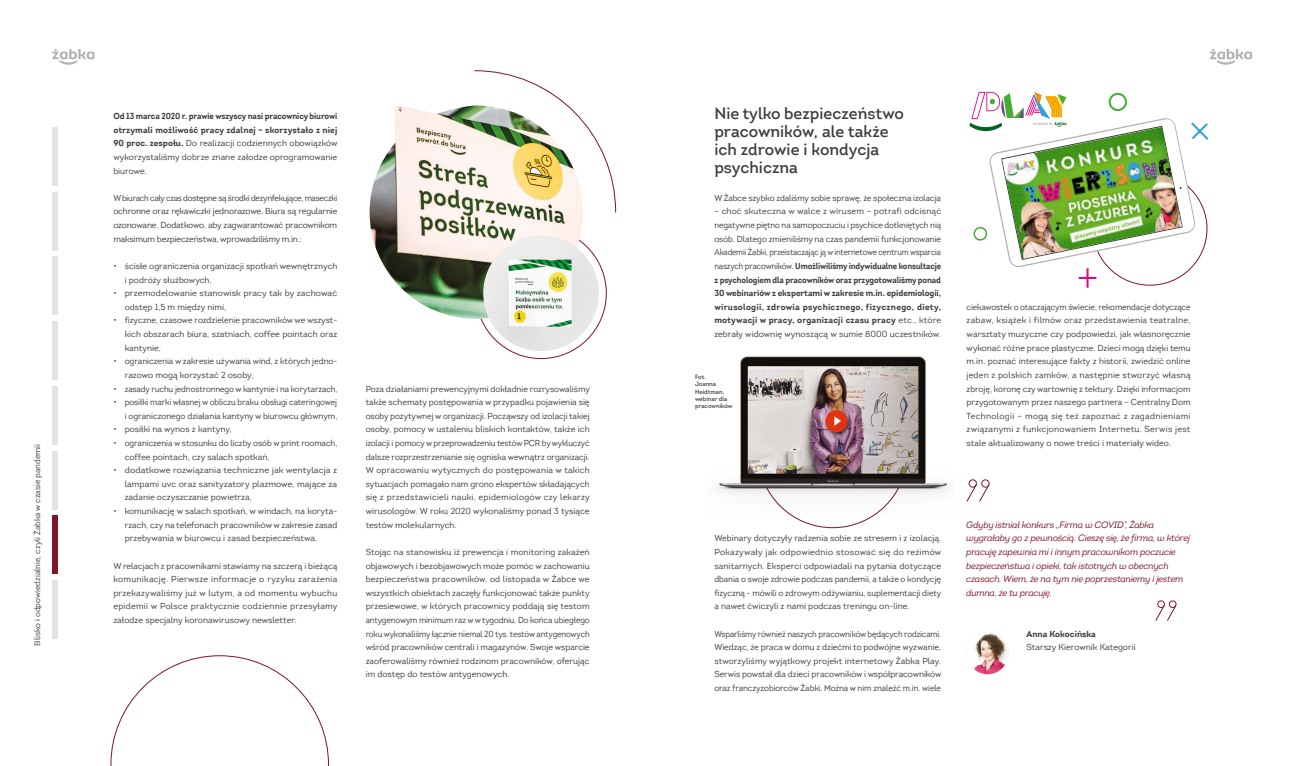
<style>
.page{position:relative;width:1304px;height:766px;background:#fff}
.page>*{position:absolute;margin:0;border:0;box-sizing:border-box;transform-origin:0 0}
.t1{font:600 16px/18px "Intro";color:#3c3c3b}
.t2{font:italic 9px/13.6px "Intro";letter-spacing:-.025em;color:#80152a}
.t3{font:8.5px/13.6px "Intro";letter-spacing:-.005em;color:#3c3c3b;text-align:justify}
.t4{font:8.5px/13.6px "Intro";letter-spacing:-.005em;color:#3c3c3b;text-align:justify;scale:.95 1}
.t5{font:8.5px/13.6px "Intro";letter-spacing:-.005em;color:#3c3c3b;text-align:justify;scale:.94 1}
.t6{font:700 8.5px/13.6px "Intro";letter-spacing:.01em;color:#3c3c3b;text-align:justify;scale:.95 1}
.t7{font:700 8.5px "Intro";letter-spacing:.01em;color:#3c3c3b}
.t8{font:8px "Intro";color:#3c3c3b}
.t9{font:600 6px/7.2px "Intro";color:#3c3c3b}
.s1{font-weight:400}
.s2{font-weight:700}
</style>
<div class="page">
<div style="left:52px;top:127px;width:6px;height:59px;background:#e3e3e3"></div>
<div style="left:52px;top:192px;width:6px;height:58px;background:#e3e3e3"></div>
<div style="left:52px;top:257px;width:6px;height:58px;background:#e3e3e3"></div>
<div style="left:52px;top:450px;width:6px;height:59px;background:#e3e3e3"></div>
<div style="left:52px;top:321px;width:6px;height:59px;background:#e3e3e3"></div>
<div style="left:52px;top:386px;width:6px;height:58px;background:#e3e3e3"></div>
<div style="left:52px;top:580px;width:6px;height:58px;background:#e3e3e3"></div>
<svg style="left:52px;top:49px;width:42px;height:16px"></svg>
<svg style="left:1210px;top:49px;width:42px;height:16px"></svg>
<div style="left:52px;top:515px;width:6px;height:58px;background:#80152a"></div>
<svg style="left:111px;top:655px;width:218px;height:110px"></svg>
<svg style="left:474px;top:70px;width:142px;height:143px"></svg>
<svg style="left:480px;top:242px;width:127px;height:117px"></svg>
<img style="left:370px;top:105px;width:213px;height:214px">
<img style="left:483px;top:235px;width:116px;height:116px;border-radius:58px">
<div style="left:981px;top:479px;width:8px;height:8px;border:1px solid #80152a;border-radius:50%"></div>
<div style="left:969px;top:479px;width:8px;height:8px;border:1px solid #80152a;border-radius:50%"></div>
<svg style="left:966px;top:484px;width:24px;height:18px"></svg>
<div style="left:1169px;top:600px;width:7px;height:7px;border:1px solid #80152a;border-radius:50%"></div>
<div style="left:1157px;top:600px;width:8px;height:7px;border:1px solid #80152a;border-radius:50%"></div>
<svg style="left:1155px;top:604px;width:22px;height:17px"></svg>
<img style="left:967px;top:632px;width:42px;height:42px;border-radius:21px">
<svg style="left:797px;top:519px;width:72px;height:9px"></svg>
<img style="left:716px;top:356px;width:232px;height:163px">
<img style="left:969px;top:92px;width:240px;height:195px">
<div style="left:973px;top:227px;width:14px;height:13px;border:2px solid #45ac34;border-radius:50%"></div>
<p class="t8" style="left:33px;top:645px;width:203px;rotate:-90deg">Blisko i odpowiedzialnie, czyli Żabka w czasie pandemii</p>
<p class="t6" style="left:113px;top:109px;width:238px">Od 13 marca 2020 r. prawie wszyscy nasi pracownicy biurowi otrzymali możliwość pracy zdalnej – skorzystało z niej 90 proc. zespołu. <span class="s1">Do realizacji codziennych obowiązków wykorzystaliśmy dobrze znane załodze oprogramowanie biurowe.</span></p>
<p class="t4" style="left:113px;top:191px;width:237px">W biurach cały czas dostępne są środki dezynfekujące, maseczki ochronne oraz rękawiczki jednorazowe. Biura są regularnie ozonowane. Dodatkowo, aby zagwarantować pracownikom maksimum bezpieczeństwa, wprowadziliśmy m.in.:</p>
<p class="t3" style="left:125px;top:259px;width:214px;text-indent:-11px">• ścisłe ograniczenia organizacji spotkań wewnętrznych i podróży służbowych,</p>
<p class="t3" style="left:125px;top:286px;width:214px;text-indent:-11px">• przemodelowanie stanowisk pracy tak by zachować odstęp 1,5 m między nimi,</p>
<p class="t3" style="left:125px;top:313px;width:214px;text-indent:-11px">• fizyczne, czasowe rozdzielenie pracowników we wszyst&shy;kich obszarach biura, szatniach, coffee pointach oraz kantynie,</p>
<p class="t3" style="left:125px;top:354px;width:214px;text-indent:-11px">• ograniczenia w zakresie używania wind, z których jedno&shy;razowo mogą korzystać 2 osoby,</p>
<p class="t3" style="left:113px;top:381px;width:225px">• zasady ruchu jednostronnego w kantynie i na korytarzach,</p>
<p class="t3" style="left:113px;top:395px;width:225px;text-align:right">• posiłki marki własnej w obliczu braku obsługi cateringowej i ograniczonego działania kantyny w biurowcu głównym,</p>
<p class="t3" style="left:113px;top:422px;width:120px">• posiłki na wynos z kantyny,</p>
<p class="t3" style="left:125px;top:436px;width:214px;text-indent:-11px">• ograniczenia w stosunku do liczby osób w print roomach, coffee pointach, czy salach spotkań,</p>
<p class="t3" style="left:125px;top:463px;width:214px;text-indent:-11px">• dodatkowe rozwiązania techniczne jak wentylacja z lampami uvc oraz sanityzatory plazmowe, mające za zadanie oczyszczanie powietrza,</p>
<p class="t3" style="left:125px;top:504px;width:214px;text-indent:-11px">• komunikację w salach spotkań, w windach, na koryta&shy;rzach, czy na telefonach pracowników w zakresie zasad przebywania w biurowcu i zasad bezpieczeństwa.</p>
<p class="t3" style="left:113px;top:558px;width:226px">W relacjach z pracownikami stawiamy na szczerą i bieżącą komunikację. Pierwsze informacje o ryzyku zarażenia przekazywaliśmy już w lutym, a od momentu wybuchu epidemii w Polsce praktycznie codziennie przesyłamy załodze specjalny koronawirusowy newsletter.</p>
<p class="t3" style="left:366px;top:381px;width:226px">Poza działaniami prewencyjnymi dokładnie rozrysowaliśmy także schematy postępowania w przypadku pojawienia się osoby pozytywnej w organizacji. Począwszy od izolacji takiej osoby, pomocy w ustaleniu bliskich kontaktów, także ich izolacji i pomocy w przeprowadzeniu testów PCR by wykluczyć dalsze rozprzestrzenianie się ogniska wewnątrz organizacji.<br>W opracowaniu wytycznych do postępowania w takich sytuacjach pomagało nam grono ekspertów składających się z przedstawicieli nauki, epidemiologów czy lekarzy wirusologów. W roku 2020 wykonaliśmy ponad 3 tysiące testów molekularnych.</p>
<p class="t3" style="left:366px;top:545px;width:226px">Stojąc na stanowisku iż prewencja i monitoring zakażeń objawowych i bezobjawowych może pomóc w zachowaniu bezpieczeństwa pracowników, od listopada w Żabce we wszystkich obiektach zaczęły funkcjonować także punkty przesiewowe, w których pracownicy poddają się testom antygenowym minimum raz w w tygodniu. Do końca ubiegłego roku wykonaliśmy łącznie niemal 20 tys. testów antygenowych wśród pracowników centrali i magazynów. Swoje wsparcie zaoferowaliśmy również rodzinom pracowników, oferując im dostęp do testów antygenowych.</p>
<h1 class="t1" style="left:714px;top:104px;width:191px">Nie tylko bezpieczeństwo pracowników, ale także ich zdrowie i kondycja psychiczna</h1>
<p class="t3" style="left:714px;top:191px;width:228px">W Żabce szybko zdaliśmy sobie sprawę, że społeczna izolacja</p>
<p class="t3" style="left:714px;top:205px;width:228px">– choć skuteczna w walce z wirusem – potrafi odcisnąć negatywne piętno na samopoczuciu i psychice dotkniętych nią osób. Dlatego zmieniliśmy na czas pandemii funkcjonowanie Akademii Żabki, przeistaczając ją w internetowe centrum wsparcia naszych pracowników. <span class="s2">Umożliwiliśmy indywidualne konsultacje z psychologiem dla pracowników oraz przygotowaliśmy ponad 30 webinariów z ekspertami w zakresie m.in. epidemiologii, wirusologii, zdrowia psychicznego, fizycznego, diety, motywacji w pracy, organizacji czasu pracy</span> etc., które zebrały widownię wynoszącą w sumie 8000 uczestników.</p>
<p class="t9" style="left:695px;top:373px;width:39px">Fot.<br>Joanna<br>Heidtman, webinar dla pracowników</p>
<p class="t4" style="left:967px;top:300px;width:237px">ciekawostek o otaczającym świecie, rekomendacje dotyczące zabaw, książek i filmów oraz przedstawienia teatralne, warsztaty muzyczne czy podpowiedzi, jak własnoręcznie wykonać różne prace plastyczne. Dzieci mogą dzięki temu m.in. poznać interesujące fakty z historii, zwiedzić online jeden z polskich zamków, a następnie stworzyć własną zbroję, koronę czy wartownię z tektury. Dzięki informacjom przygotowanym przez naszego partnera – Centralny Dom Technologii – mogą się też zapoznać z zagadnieniami związanymi z funkcjonowaniem Internetu. Serwis jest stale aktualizowany o nowe treści i materiały wideo.</p>
<p class="t3" style="left:714px;top:531px;width:229px">Webinary dotyczyły radzenia sobie ze stresem i z izolacją.<br>Pokazywały jak odpowiednio stosować się do reżimów sanitarnych. Eksperci odpowiadali na pytania dotyczące dbania o swoje zdrowie podczas pandemii, a także o kondycję fizyczną - mówili o zdrowym odżywianiu, suplementacji diety a nawet ćwiczyli z nami podczas treningu on-line.</p>
<p class="t5" style="left:714px;top:626px;width:243px">Wsparliśmy również naszych pracowników będących rodzicami.<br>Wiedząc, że praca w domu z dziećmi to podwójne wyzwanie, stworzyliśmy wyjątkowy projekt internetowy Żabka Play.<br>Serwis powstał dla dzieci pracowników i współpracowników oraz franczyzobiorców Żabki. Można w nim znaleźć m.in. wiele</p>
<p class="t2" style="left:966px;top:517px;width:225px">Gdyby istniał konkurs „Firma w COVID”, Żabka wygrałaby go z pewnością. Cieszę się, że firma, w której pracuję zapewnia mi i innym pracownikom poczucie bezpieczeństwa i opieki, tak istotnych w obecnych czasach. Wiem, że na tym nie poprzestaniemy i jestem dumna, że tu pracuję.</p>
<p class="t7" style="left:1026px;top:628px;width:71px">Anna Kokocińska</p>
<p class="t3" style="left:1026px;top:640px;width:111px">Starszy Kierownik Kategorii</p>
</div>
